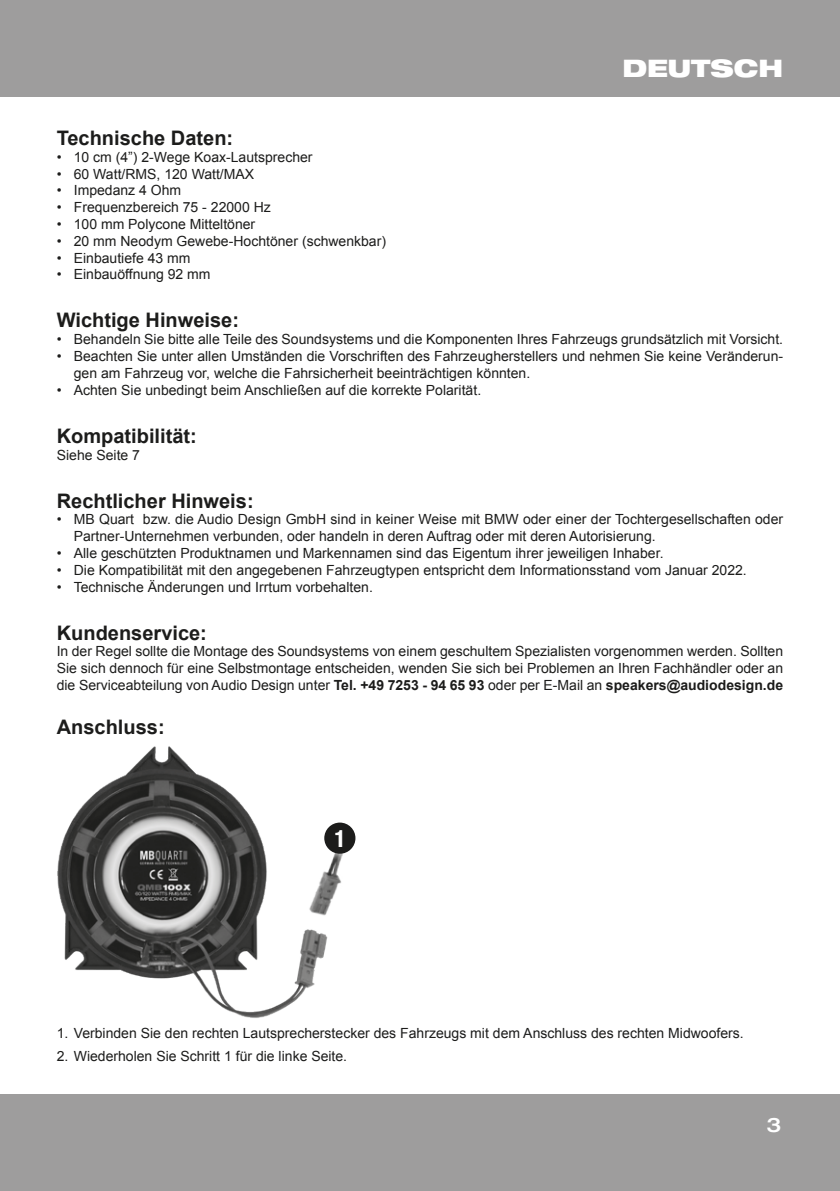
<style>
.page{position:relative;width:840px;height:1191px;background:#fff}
.page>*{position:absolute;margin:0;border:0;box-sizing:border-box;transform-origin:0 0}
.t1{font:900 expanded 24.2px "Helvetica Neue";color:#fff}
.t2{font:700 condensed 23.8px "Helvetica Neue";color:#fff}
.t3{font:700 20px "Arial";color:#1c1c1b}
.t4{font:500 expanded 20px "Helvetica Neue";color:#fff}
.t5{font:14px/16.8px "Arial";color:#1c1c1b}
.s1{font-weight:700}
</style>
<div class="page">
<div style="left:0;top:0;width:839px;height:96px;background:#9e9d9d"></div>
<div style="left:0;top:1094px;width:839px;height:97px;background:#9e9d9d"></div>
<img style="left:57px;top:746px;width:271px;height:272px">
<img style="left:299px;top:835px;width:42px;height:89px">
<div style="left:316px;top:814px;width:47px;height:48px;background:#fff"></div>
<div style="left:324px;top:822px;width:31px;height:31px;background:#1c1c1b;border-radius:50%"></div>
<h1 class="t1" style="left:622px;top:52px;width:162px">DEUTSCH</h1>
<h3 class="t3" style="left:57px;top:125px;width:178px">Technische Daten:</h3>
<p class="t5" style="left:57px;top:149px;width:257px">• 10 cm (4”) 2-Wege Koax-Lautsprecher</p>
<p class="t5" style="left:57px;top:165px;width:199px">• 60 Watt/RMS, 120 Watt/MAX</p>
<p class="t5" style="left:57px;top:182px;width:126px">• Impedanz 4 Ohm</p>
<p class="t5" style="left:57px;top:199px;width:215px">• Frequenzbereich 75 - 22000 Hz</p>
<p class="t5" style="left:57px;top:216px;width:200px">• 100 mm Polycone Mitteltöner</p>
<p class="t5" style="left:57px;top:233px;width:330px">• 20 mm Neodym Gewebe-Hochtöner (schwenkbar)</p>
<p class="t5" style="left:57px;top:249px;width:135px">• Einbautiefe 43 mm</p>
<p class="t5" style="left:57px;top:266px;width:155px">• Einbauöffnung 92 mm</p>
<h3 class="t3" style="left:57px;top:307px;width:184px">Wichtige Hinweise:</h3>
<p class="t5" style="left:57px;top:331px;width:727px">• Behandeln Sie bitte alle Teile des Soundsystems und die Komponenten Ihres Fahrzeugs grundsätzlich mit Vorsicht.</p>
<p class="t5" style="left:74px;top:348px;width:710px;text-indent:-17px">• Beachten Sie unter allen Umständen die Vorschriften des Fahrzeugherstellers und nehmen Sie keine Veränderun&shy;gen am Fahrzeug vor, welche die Fahrsicherheit beeinträchtigen könnten.</p>
<p class="t5" style="left:57px;top:381px;width:426px">• Achten Sie unbedingt beim Anschließen auf die korrekte Polarität.</p>
<h3 class="t3" style="left:57px;top:422px;width:141px">Kompatibilität:</h3>
<p class="t5" style="left:57px;top:446px;width:85px">Siehe Seite 7</p>
<h3 class="t3" style="left:57px;top:487px;width:198px">Rechtlicher Hinweis:</h3>
<p class="t5" style="left:74px;top:511px;width:710px;text-indent:-17px">• MB Quart bzw. die Audio Design GmbH sind in keiner Weise mit BMW oder einer der Tochtergesellschaften oder<br>Partner-Unternehmen verbunden, oder handeln in deren Auftrag oder mit deren Autorisierung.</p>
<p class="t5" style="left:57px;top:545px;width:608px">• Alle geschützten Produktnamen und Markennamen sind das Eigentum ihrer jeweiligen Inhaber.</p>
<p class="t5" style="left:57px;top:561px;width:691px">• Die Kompatibilität mit den angegebenen Fahrzeugtypen entspricht dem Informationsstand vom Januar 2022.</p>
<p class="t5" style="left:57px;top:578px;width:317px">• Technische Änderungen und Irrtum vorbehalten.</p>
<h3 class="t3" style="left:57px;top:619px;width:152px">Kundenservice:</h3>
<p class="t5" style="left:57px;top:643px;width:727px;text-align:justify">In der Regel sollte die Montage des Soundsystems von einem geschultem Spezialisten vorgenommen werden. Sollten Sie sich dennoch für eine Selbstmontage entscheiden, wenden Sie sich bei Problemen an Ihren Fachhändler oder an die Serviceabteilung von Audio Design unter <span class="s1">Tel. +49 7253 - 94 65 93</span> oder per E-Mail an <span class="s1">speakers@audiodesign.de</span></p>
<h3 class="t3" style="left:57px;top:713px;width:109px">Anschluss:</h3>
<h2 class="t2" style="left:334px;top:824px;width:13px">1</h2>
<p class="t5" style="left:57px;top:1025px;width:688px">1. Verbinden Sie den rechten Lautsprecherstecker des Fahrzeugs mit dem Anschluss des rechten Midwoofers.</p>
<p class="t5" style="left:57px;top:1047px;width:292px">2. Wiederholen Sie Schritt 1 für die linke Seite.</p>
<h3 class="t4" style="left:766px;top:1112px;width:16px">3</h3>
</div>
